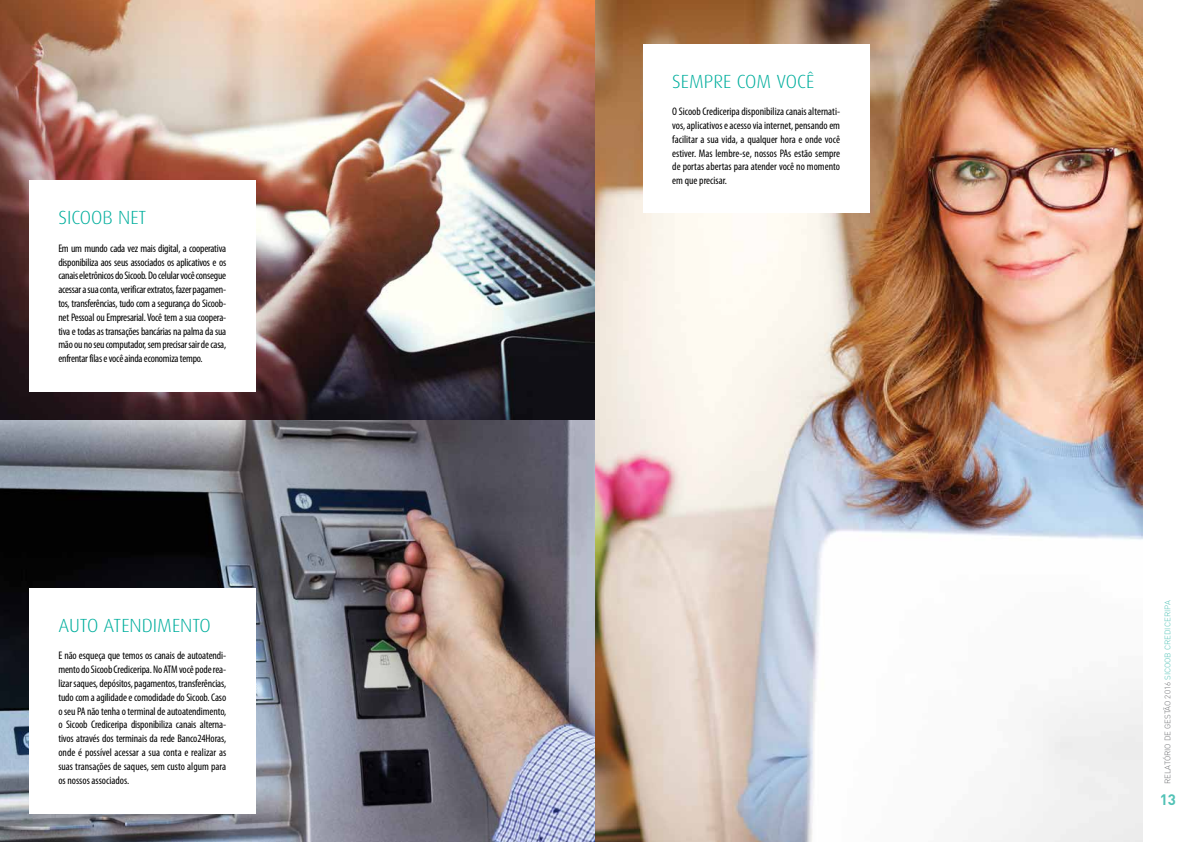
<style>
.page{position:relative;width:1191px;height:842px;background:#fff}
.page>*{position:absolute;margin:0;border:0;box-sizing:border-box;transform-origin:0 0}
.t1{font:300 19px "Dax";color:#00ae9d}
.t2{font:700 15px "DIN";color:#52c2b6}
.t3{font:condensed 11px/13.8px "Myriad Pro";color:#000;text-align:justify}
.t4{font:300 8px "DIN";color:#6d6e71}
.s1{color:#52c2b6}
</style>
<div class="page">
<img style="left:0;top:0;width:1142px;height:842px">
<div style="left:29px;top:181px;width:226px;height:211px;background:#fff"></div>
<div style="left:29px;top:588px;width:226px;height:225px;background:#fff"></div>
<div style="left:643px;top:44px;width:226px;height:169px;background:#fff"></div>
<h1 class="t1" style="left:58px;top:207px;width:89px">SICOOB NET</h1>
<p class="t3" style="left:58px;top:241px;width:169px">Em um mundo cada vez mais digital, a cooperativa disponibiliza aos seus associados os aplicativos e os canais eletrônicos do Sicoob. Do celular você consegue acessar a sua conta, verificar extratos, fazer pagamen&shy;tos, transferências, tudo com a segurança do Sicoob&shy;net Pessoal ou Empresarial. Você tem a sua coopera&shy;tiva e todas as transações bancárias na palma da sua mão ou no seu computador, sem precisar sair de casa, enfrentar filas e você ainda economiza tempo.</p>
<h1 class="t1" style="left:58px;top:615px;width:154px">AUTO ATENDIMENTO</h1>
<p class="t3" style="left:58px;top:649px;width:169px">E não esqueça que temos os canais de autoatendi&shy;mento do Sicoob Crediceripa. No ATM você pode rea&shy;lizar saques, depósitos, pagamentos, transferências, tudo com a agilidade e comodidade do Sicoob. Caso o seu PA não tenha o terminal de autoatendimento, o Sicoob Crediceripa disponibiliza canais alterna&shy;tivos através dos terminais da rede Banco24Horas, onde é possível acessar a sua conta e realizar as suas transações de saques, sem custo algum para os nossos associados.</p>
<h1 class="t1" style="left:672px;top:71px;width:144px">SEMPRE COM VOCÊ</h1>
<p class="t3" style="left:672px;top:105px;width:169px">O Sicoob Crediceripa disponibiliza canais alternati&shy;vos, aplicativos e acesso via internet, pensando em facilitar a sua vida, a qualquer hora e onde você estiver. Mas lembre-se, nossos PAs estão sempre de portas abertas para atender você no momento em que precisar.</p>
<p class="t4" style="left:1162px;top:784px;width:185px;rotate:-90deg">RELATÓRIO DE GESTÃO 2016 <span class="s1">SICOOB CREDICERIPA</span></p>
<h2 class="t2" style="left:1159px;top:790px;width:18px">13</h2>
</div>
